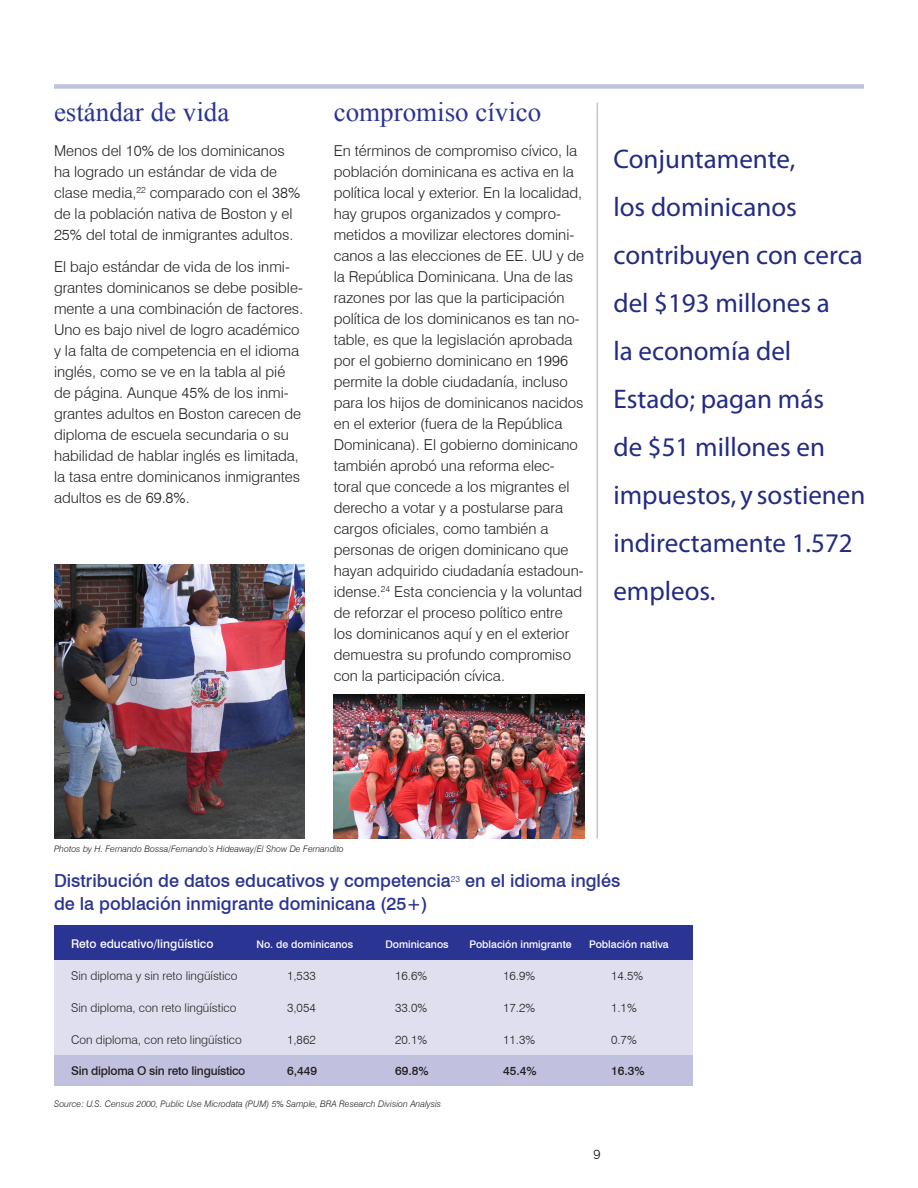
<style>
.page{position:relative;width:918px;height:1188px;background:#fff}
.page>*{position:absolute;margin:0;border:0;box-sizing:border-box;transform-origin:0 0}
.side_text_Right{font:27px/48px "Myriad Pro";color:#232b82}
.headings{font:27px "Times New Roman";color:#2a3493}
.Graph_Headings{font:500 18px "Swiss 721 BT";color:#2a3493}
.Main_Text{font:300 15px/21px "Swiss 721 BT";color:#231f20}
.Endnote_Text{font:300 13.5px "Swiss 721 BT";color:#231f20}
.Main_Text-2{font:300 12px "Swiss 721 BT";color:#231f20}
.Main_Text-3{font:500 12px "Swiss 721 BT";letter-spacing:-.02em;color:#231f20}
.Main_Text-4{font:500 12px "Swiss 721 BT";color:#fff}
.Main_Text-5{font:500 10.5px "Swiss 721 BT";color:#fff}
.Credits{font:italic 300 9px "Swiss 721 BT";color:#231f20}
</style>
<div class="page">
<div style="left:54px;top:992px;width:639px;height:34px;background:#e0dfef"></div>
<div style="left:54px;top:1022px;width:639px;height:37px;background:#e0dfef"></div>
<div style="left:54px;top:1055px;width:639px;height:30px;background:#c2c0df"></div>
<div style="left:54px;top:959px;width:639px;height:34px;background:#e0dfef"></div>
<div style="left:54px;top:926px;width:639px;height:34px;background:#2a3493"></div>
<img style="left:334px;top:695px;width:250px;height:143px">
<img style="left:54px;top:564px;width:251px;height:274px">
<div style="left:54px;top:84px;width:810px;height:5px;background:#bfc2de"></div>
<hr style="left:597px;top:103px;width:1px;height:735px;background:#2a3493">
<p class="headings" style="left:54px;top:94px;width:177px">estándar de vida</p>
<p class="Main_Text" style="left:54px;top:140px;width:248px">Menos del 10% de los dominicanos ha logrado un estándar de vida de clase media,<sup>22</sup> comparado con el 38% de la población nativa de Boston y el 25% del total de inmigrantes adultos.</p>
<p class="Main_Text" style="left:54px;top:256px;width:251px">El bajo estándar de vida de los inmi&shy;grantes dominicanos se debe posible&shy;mente a una combinación de factores.<br>Uno es bajo nivel de logro académico y la falta de competencia en el idioma inglés, como se ve en la tabla al pié de página. Aunque 45% de los inmi&shy;grantes adultos en Boston carecen de diploma de escuela secundaria o su habilidad de hablar inglés es limitada, la tasa entre dominicanos inmigrantes adultos es de 69.8%.</p>
<p class="headings" style="left:334px;top:94px;width:209px">compromiso cívico</p>
<p class="Main_Text" style="left:334px;top:140px;width:252px">En términos de compromiso cívico, la población dominicana es activa en la política local y exterior. En la localidad, hay grupos organizados y compro&shy;metidos a movilizar electores domini&shy;canos a las elecciones de EE. UU y de la República Dominicana. Una de las razones por las que la participación política de los dominicanos es tan no&shy;table, es que la legislación aprobada por el gobierno dominicano en 1996 permite la doble ciudadanía, incluso para los hijos de dominicanos nacidos en el exterior (fuera de la República Dominicana). El gobierno dominicano también aprobó una reforma elec&shy;toral que concede a los migrantes el derecho a votar y a postularse para cargos oficiales, como también a personas de origen dominicano que hayan adquirido ciudadanía estadoun&shy;idense.<sup>24</sup> Esta conciencia y la voluntad de reforzar el proceso político entre los dominicanos aquí y en el exterior demuestra su profundo compromiso con la participación cívica.</p>
<p class="side_text_Right" style="left:613px;top:134px;width:183px">Conjuntamente,</p>
<p class="side_text_Right" style="left:613px;top:182px;width:185px">los dominicanos</p>
<p class="side_text_Right" style="left:613px;top:230px;width:251px">contribuyen con cerca del $193 millones a</p>
<p class="side_text_Right" style="left:613px;top:326px;width:179px">la economía del</p>
<p class="side_text_Right" style="left:613px;top:374px;width:212px">Estado; pagan más</p>
<p class="side_text_Right" style="left:613px;top:422px;width:254px">de $51 millones en impuestos, y sostienen indirectamente 1.572 empleos.</p>
<p class="Credits" style="left:54px;top:843px;width:291px">Photos by H. Fernando Bossa/Fernando’s Hideaway/El Show De Fernandito</p>
<p class="Graph_Headings" style="left:54px;top:870px;width:568px">Distribución de datos educativos y competencia<sup>23</sup> en el idioma inglés</p>
<p class="Graph_Headings" style="left:54px;top:893px;width:375px">de la población inmigrante dominicana (25+)</p>
<p class="Main_Text-4" style="left:71px;top:937px;width:144px">Reto educativo/lingüístico</p>
<p class="Main_Text-5" style="left:256px;top:938px;width:98px">No. de dominicanos</p>
<p class="Main_Text-5" style="left:385px;top:938px;width:65px">Dominicanos</p>
<p class="Main_Text-5" style="left:470px;top:938px;width:104px">Población inmigrante</p>
<p class="Main_Text-5" style="left:589px;top:938px;width:81px">Población nativa</p>
<p class="Main_Text-2" style="left:71px;top:968px;width:168px">Sin diploma y sin reto lingüístico</p>
<p class="Main_Text-2" style="left:287px;top:968px;width:30px">1,533</p>
<p class="Main_Text-2" style="left:395px;top:968px;width:34px">16.6%</p>
<p class="Main_Text-2" style="left:503px;top:968px;width:34px">16.9%</p>
<p class="Main_Text-2" style="left:611px;top:968px;width:34px">14.5%</p>
<p class="Main_Text-2" style="left:71px;top:1000px;width:167px">Sin diploma, con reto lingüístico</p>
<p class="Main_Text-2" style="left:287px;top:1000px;width:30px">3,054</p>
<p class="Main_Text-2" style="left:395px;top:1000px;width:34px">33.0%</p>
<p class="Main_Text-2" style="left:503px;top:1000px;width:34px">17.2%</p>
<p class="Main_Text-2" style="left:611px;top:1000px;width:27px">1.1%</p>
<p class="Main_Text-2" style="left:71px;top:1032px;width:172px">Con diploma, con reto lingüístico</p>
<p class="Main_Text-2" style="left:287px;top:1032px;width:30px">1,862</p>
<p class="Main_Text-2" style="left:395px;top:1032px;width:34px">20.1%</p>
<p class="Main_Text-2" style="left:503px;top:1032px;width:34px">11.3%</p>
<p class="Main_Text-2" style="left:611px;top:1032px;width:27px">0.7%</p>
<p class="Main_Text-3" style="left:71px;top:1064px;width:176px">Sin diploma O sin reto linguístico</p>
<p class="Main_Text-3" style="left:287px;top:1064px;width:32px">6,449</p>
<p class="Main_Text-3" style="left:395px;top:1064px;width:35px">69.8%</p>
<p class="Main_Text-3" style="left:503px;top:1064px;width:35px">45.4%</p>
<p class="Main_Text-3" style="left:611px;top:1064px;width:35px">16.3%</p>
<p class="Credits" style="left:54px;top:1098px;width:389px">Source: U.S. Census 2000, Public Use Microdata (PUM) 5% Sample, BRA Research Division Analysis</p>
<p class="Endnote_Text" style="left:594px;top:1146px;width:9px">9</p>
</div>
